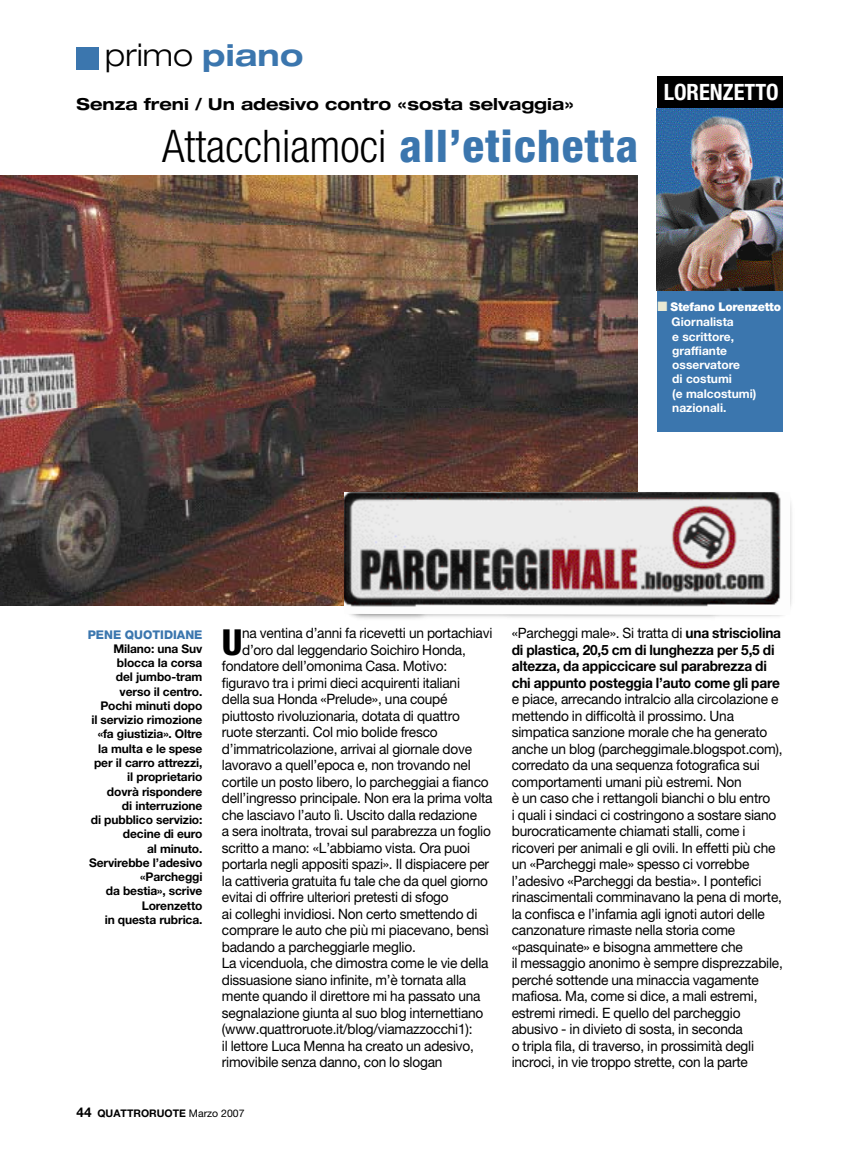
<style>
.page{position:relative;width:868px;height:1149px;background:#fff}
.page>*{position:absolute;margin:0;border:0;box-sizing:border-box;transform-origin:0 0}
.t1{font:300 condensed 45px "Helvetica Neue LT Std";color:#000}
.t2{font:800 condensed 35.85px "Helvetica Neue LT Std";color:#000;scale:1.04 1}
.t3{font:300 expanded 31.2px "Helvetica Neue LT Std";letter-spacing:.01em;color:#000;scale:.96 1}
.t4{font:700 condensed 22.5px "Helvetica Neue LT Std";color:#fff}
.t5{font:700 expanded 16.5px "Helvetica Neue LT Std";color:#000}
.t6{font:14.25px/16.5px "Helvetica Neue LT Std";letter-spacing:-.015em;color:#000;scale:.96 1}
.t7{font:700 14.25px/16.5px "Helvetica Neue LT Std";letter-spacing:-.015em;color:#000;scale:.96 1}
.t8{font:700 12px/14.2px "Helvetica Neue LT Std";letter-spacing:-.01em;color:#000;text-align:right}
.t9{font:700 12px/14.4px "Helvetica Neue LT Std";color:#fff}
.t10{font:800 12px "Helvetica Neue LT Std";color:#3b76ae}
.t11{font:700 10.5px "Helvetica Neue LT Std";color:#000}
.s1{font-weight:700;font-size:30px;color:#3b76ae}
.s2{font-weight:800;color:#3b76ae}
.s3{color:#e9e9d3}
.s4{font-weight:900}
.s5{font-size:13.5px}
.s6{font-weight:400}
</style>
<div class="page">
<img style="left:0;top:176px;width:637px;height:429px">
<div style="left:77px;top:47px;width:22px;height:23px;background:#3b76ae"></div>
<div style="left:657px;top:77px;width:125px;height:33px;background:#000"></div>
<div style="left:657px;top:109px;width:125px;height:323px;background:#3b76ae"></div>
<img style="left:657px;top:108px;width:125px;height:182px">
<div style="left:343px;top:491px;width:451px;height:130px;background:#000;opacity:.75"></div>
<img style="left:344px;top:492px;width:446px;height:122px">
<h3 class="t3" style="left:105px;top:36px;width:208px">primo <span class="s1">piano</span></h3>
<p class="t5" style="left:77px;top:93px;width:499px">Senza freni / Un adesivo contro «sosta selvaggia»</p>
<h1 class="t1" style="left:162px;top:120px;width:477px">Attacchiamoci <span class="s2">all’etichetta</span></h1>
<h3 class="t4" style="left:663px;top:78px;width:116px">LORENZETTO</h3>
<p class="t9" style="left:671px;top:299px;width:111px;text-indent:-14px"><span class="s3">■</span> <span class="s4">Stefano Lorenzetto<br></span>Giornalista<br>e scrittore, graffiante osservatore<br>di costumi<br>(e malcostumi) nazionali.</p>
<p class="t10" style="left:88px;top:627px;width:116px">PENE QUOTIDIANE</p>
<p class="t8" style="left:89px;top:641px;width:115px">Milano: una Suv blocca la corsa<br>del jumbo-tram verso il centro.<br>Pochi minuti dopo<br>il servizio rimozione «fa giustizia». Oltre la multa e le spese per il carro attrezzi, il proprietario<br>dovrà rispondere<br>di interruzione<br>di pubblico servizio: decine di euro<br>al minuto.<br>Servirebbe l’adesivo «Parcheggi<br>da bestia», scrive<br>Lorenzetto<br>in questa rubrica.</p>
<h2 class="t2" style="left:222px;top:619px;width:21px">U</h2>
<p class="t6" style="left:242px;top:624px;width:262px">na ventina d’anni fa ricevetti un portachiavi</p>
<p class="t6" style="left:242px;top:641px;width:234px">d’oro dal leggendario Soichiro Honda,</p>
<p class="t6" style="left:222px;top:657px;width:236px">fondatore dell’omonima Casa. Motivo:</p>
<p class="t6" style="left:222px;top:674px;width:249px">figuravo tra i primi dieci acquirenti italiani</p>
<p class="t6" style="left:222px;top:690px;width:236px">della sua Honda «Prelude», una coupé</p>
<p class="t6" style="left:222px;top:707px;width:249px">piuttosto rivoluzionaria, dotata di quattro</p>
<p class="t6" style="left:222px;top:723px;width:226px">ruote sterzanti. Col mio bolide fresco</p>
<p class="t6" style="left:222px;top:740px;width:262px">d’immatricolazione, arrivai al giornale dove</p>
<p class="t6" style="left:222px;top:756px;width:261px">lavoravo a quell’epoca e, non trovando nel</p>
<p class="t6" style="left:222px;top:773px;width:279px">cortile un posto libero, lo parcheggiai a fianco</p>
<p class="t6" style="left:222px;top:789px;width:283px">dell’ingresso principale. Non era la prima volta</p>
<p class="t6" style="left:222px;top:806px;width:267px">che lasciavo l’auto lì. Uscito dalla redazione</p>
<p class="t6" style="left:222px;top:822px;width:282px">a sera inoltrata, trovai sul parabrezza un foglio</p>
<p class="t6" style="left:222px;top:839px;width:260px">scritto a mano: «L’abbiamo vista. Ora puoi</p>
<p class="t6" style="left:222px;top:855px;width:280px">portarla negli appositi spazi». Il dispiacere per</p>
<p class="t6" style="left:222px;top:872px;width:279px">la cattiveria gratuita fu tale che da quel giorno</p>
<p class="t6" style="left:222px;top:888px;width:238px">evitai di offrire ulteriori pretesti di sfogo</p>
<p class="t6" style="left:222px;top:905px;width:268px">ai colleghi invidiosi. Non certo smettendo di</p>
<p class="t6" style="left:222px;top:921px;width:279px">comprare le auto che più mi piacevano, bensì</p>
<p class="t6" style="left:222px;top:938px;width:203px">badando a parcheggiarle meglio.</p>
<p class="t6" style="left:222px;top:954px;width:279px">La vicenduola, che dimostra come le vie della</p>
<p class="t6" style="left:222px;top:971px;width:256px">dissuasione siano infinite, m’è tornata alla</p>
<p class="t6" style="left:222px;top:987px;width:271px">mente quando il direttore mi ha passato una</p>
<p class="t6" style="left:222px;top:1004px;width:274px">segnalazione giunta al suo blog internettiano</p>
<p class="t6" style="left:222px;top:1020px;width:263px">(www.quattroruote.it/blog/viamazzocchi1):</p>
<p class="t6" style="left:222px;top:1037px;width:264px">il lettore Luca Menna ha creato un adesivo,</p>
<p class="t6" style="left:222px;top:1053px;width:231px">rimovibile senza danno, con lo slogan</p>
<p class="t11" style="left:77px;top:1106px;width:169px"><span class="s5">44</span> QUATTRORUOTE <span class="s6">Marzo 2007</span></p>
<p class="t7" style="left:511px;top:624px;width:282px"><span class="s6">«Parcheggi male». Si tratta di</span> una strisciolina di plastica, 20,5 cm di lunghezza per 5,5 di altezza, da appiccicare sul parabrezza di chi appunto posteggia l’auto come gli pare</p>
<p class="t6" style="left:511px;top:690px;width:284px">e piace, arrecando intralcio alla circolazione e mettendo in difficoltà il prossimo. Una simpatica sanzione morale che ha generato anche un blog (parcheggimale.blogspot.com), corredato da una sequenza fotografica sui comportamenti umani più estremi. Non<br>è un caso che i rettangoli bianchi o blu entro<br>i quali i sindaci ci costringono a sostare siano burocraticamente chiamati stalli, come i ricoveri per animali e gli ovili. In effetti più che un «Parcheggi male» spesso ci vorrebbe l’adesivo «Parcheggi da bestia». I pontefici rinascimentali comminavano la pena di morte, la confisca e l’infamia agli ignoti autori delle canzonature rimaste nella storia come «pasquinate» e bisogna ammettere che<br>il messaggio anonimo è sempre disprezzabile, perché sottende una minaccia vagamente mafiosa. Ma, come si dice, a mali estremi, estremi rimedi. E quello del parcheggio abusivo - in divieto di sosta, in seconda<br>o tripla fila, di traverso, in prossimità degli incroci, in vie troppo strette, con la parte</p>
</div>
